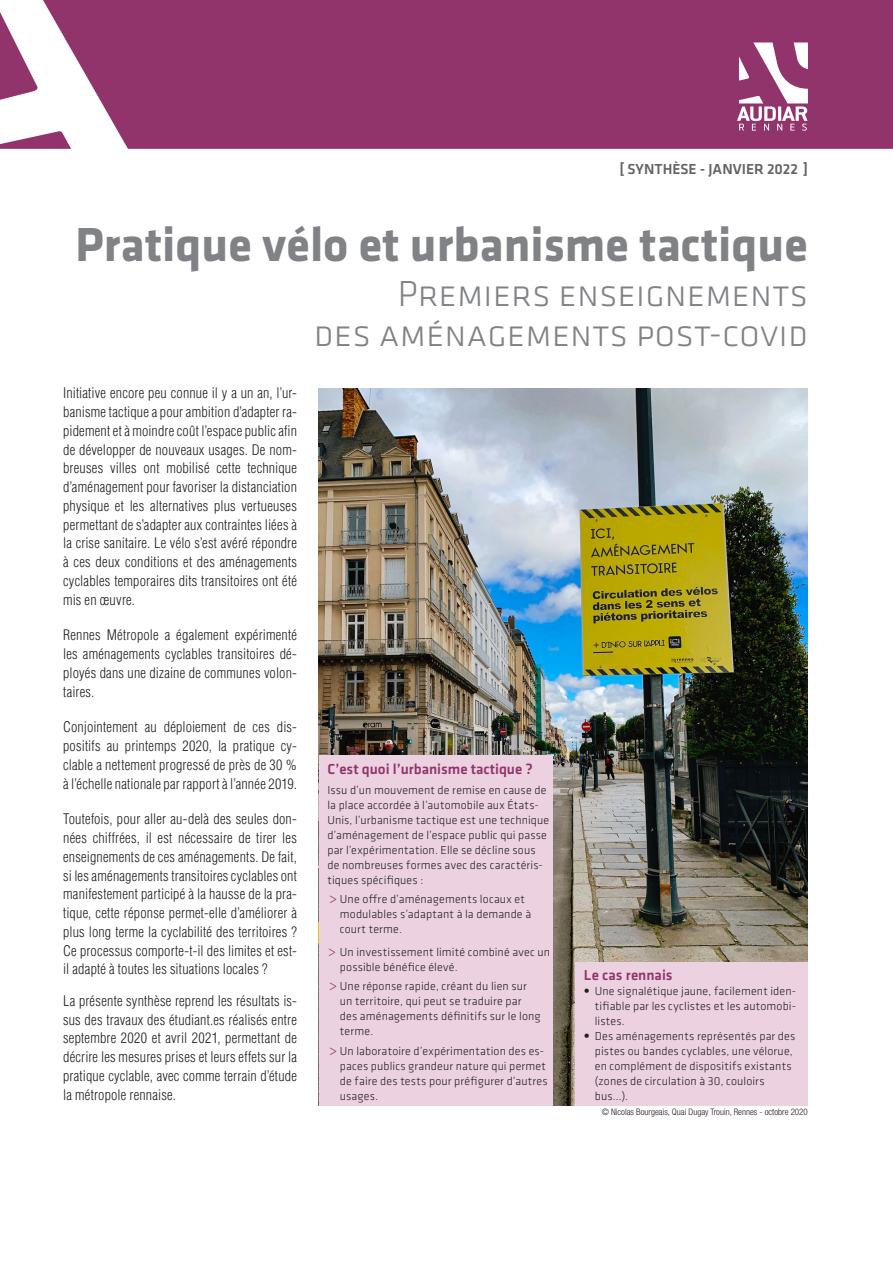
<style>
.page{position:relative;width:893px;height:1263px;background:#fff}
.page>*{position:absolute;margin:0;border:0;box-sizing:border-box;transform-origin:0 0}
.T_synthèse{font:700 49.5px "Klavika";color:#808285}
.T_synthèse-2{font:300 37.5px "Klavika";color:#808285}
.T2{font:500 15px "Klavika";color:#92346c}
.t1{font:500 15px "Klavika";color:#636366}
.texte{font:500 15px "Klavika";color:#92346c}
.texte-2{font:300 condensed 14.25px/18.8px "Helvetica LT Std";letter-spacing:.015em;color:#231f20;text-align:justify}
.texte-3{font:300 12px/15px "Klavika";letter-spacing:.01em;color:#231f20}
.texte_retrait{font:300 12px/15px "Klavika";letter-spacing:.01em;color:#231f20}
.t2{font:300 condensed 9px "Helvetica Neue LT Std";color:#231f20}
.s1{font-size:15px;color:#92346c}
.s2{font-family:"Helvetica LT Std";font-stretch:condensed;font-size:15px;color:#92346c}
.s3{font-family:"Helvetica Neue LT Std";font-weight:400;font-stretch:condensed}
</style>
<div class="page">
<div style="left:43px;top:0;width:850px;height:149px;background:#92346c"></div>
<svg style="left:0;top:12px;width:38px;height:88px"></svg>
<svg style="left:0;top:131px;width:71px;height:18px"></svg>
<img style="left:319px;top:388px;width:489px;height:717px">
<div style="left:575px;top:962px;width:233px;height:144px;background:#ecd2e1"></div>
<div style="left:319px;top:755px;width:234px;height:351px;background:#ecd2e1"></div>
<svg style="left:737px;top:43px;width:71px;height:88px"></svg>
<p class="t1" style="left:619px;top:161px;width:190px">[ SYNTHÈSE - JANVIER 2022 ]</p>
<p class="T_synthèse" style="left:75px;top:218px;width:734px">Pratique vélo et urbanisme tactique</p>
<p class="T_synthèse-2" style="left:398px;top:273px;width:412px">Premiers enseignements</p>
<p class="T_synthèse-2" style="left:314px;top:313px;width:495px">des aménagements post-covid</p>
<p class="texte-2" style="left:63px;top:384px;width:235px">Initiative encore peu connue il y a un an, l’ur&shy;banisme tactique a pour ambition d’adapter ra&shy;pidement et à moindre coût l’espace public afin de développer de nouveaux usages. De nom&shy;breuses villes ont mobilisé cette technique d’aménagement pour favoriser la distanciation physique et les alternatives plus vertueuses permettant de s’adapter aux contraintes liées à la crise sanitaire. Le vélo s’est avéré répondre à ces deux conditions et des aménagements cyclables temporaires dits transitoires ont été mis en œuvre.</p>
<p class="texte-2" style="left:63px;top:626px;width:235px">Rennes Métropole a également expérimenté les aménagements cyclables transitoires dé&shy;ployés dans une dizaine de communes volon&shy;taires.</p>
<p class="texte-2" style="left:63px;top:718px;width:235px">Conjointement au déploiement de ces dis&shy;positifs au printemps 2020, la pratique cy&shy;clable a nettement progressé de près de 30 % à l’échelle nationale par rapport à l’année 2019.</p>
<p class="texte-2" style="left:63px;top:810px;width:235px">Toutefois, pour aller au-delà des seules don&shy;nées chiffrées, il est nécessaire de tirer les enseignements de ces aménagements. De fait, si les aménagements transitoires cyclables ont manifestement participé à la hausse de la pra&shy;tique, cette réponse permet-elle d’améliorer à plus long terme la cyclabilité des territoires ?<br>Ce processus comporte-t-il des limites et est&shy;il adapté à toutes les situations locales ?</p>
<p class="texte-2" style="left:63px;top:991px;width:235px">La présente synthèse reprend les résultats is&shy;sus des travaux des étudiant.es réalisés entre septembre 2020 et avril 2021, permettant de décrire les mesures prises et leurs effets sur la pratique cyclable, avec comme terrain d’étude la métropole rennaise.</p>
<p class="T2" style="left:327px;top:761px;width:207px">C’est quoi l’urbanisme tactique ?</p>
<p class="texte-3" style="left:327px;top:782px;width:223px">Issu d’un mouvement de remise en cause de la place accordée à l’automobile aux États-Unis, l’urbanisme tactique est une technique d’aménagement de l’espace public qui passe par l’expérimentation. Elle se décline sous de nombreuses formes avec des caractéris&shy;tiques spécifiques :</p>
<p class="texte_retrait" style="left:340px;top:892px;width:193px;text-indent:-11px"><span class="s1">&gt;</span> Une offre d’aménagements locaux et modulables s’adaptant à la demande à court terme.</p>
<p class="texte_retrait" style="left:340px;top:945px;width:212px;text-indent:-11px"><span class="s2">&gt;</span> Un investissement limité combiné avec un possible bénéfice élevé.</p>
<p class="texte_retrait" style="left:340px;top:979px;width:202px;text-indent:-11px"><span class="s1">&gt;</span> Une réponse rapide, créant du lien sur un territoire, qui peut se traduire par des aménagements définitifs sur le long terme.</p>
<p class="texte_retrait" style="left:340px;top:1043px;width:209px;text-indent:-11px"><span class="s1">&gt;</span> Un laboratoire d’expérimentation des es&shy;paces publics grandeur nature qui permet de faire des tests pour préfigurer d’autres usages.</p>
<p class="texte" style="left:584px;top:966px;width:90px">Le cas rennais</p>
<p class="texte-3" style="left:595px;top:983px;width:203px;text-align:justify;text-indent:-11px"><span class="s3">•</span> Une signalétique jaune, facilement iden&shy;tifiable par les cyclistes et les automobi&shy;listes.</p>
<p class="texte-3" style="left:595px;top:1028px;width:202px;text-indent:-11px"><span class="s3">•</span> Des aménagements représentés par des pistes ou bandes cyclables, une vélorue, en complément de dispositifs existants (zones de circulation à 30, couloirs bus...).</p>
<p class="t2" style="left:602px;top:1106px;width:208px">© Nicolas Bourgeais, Quai Dugay Trouin, Rennes - octobre 2020</p>
</div>
